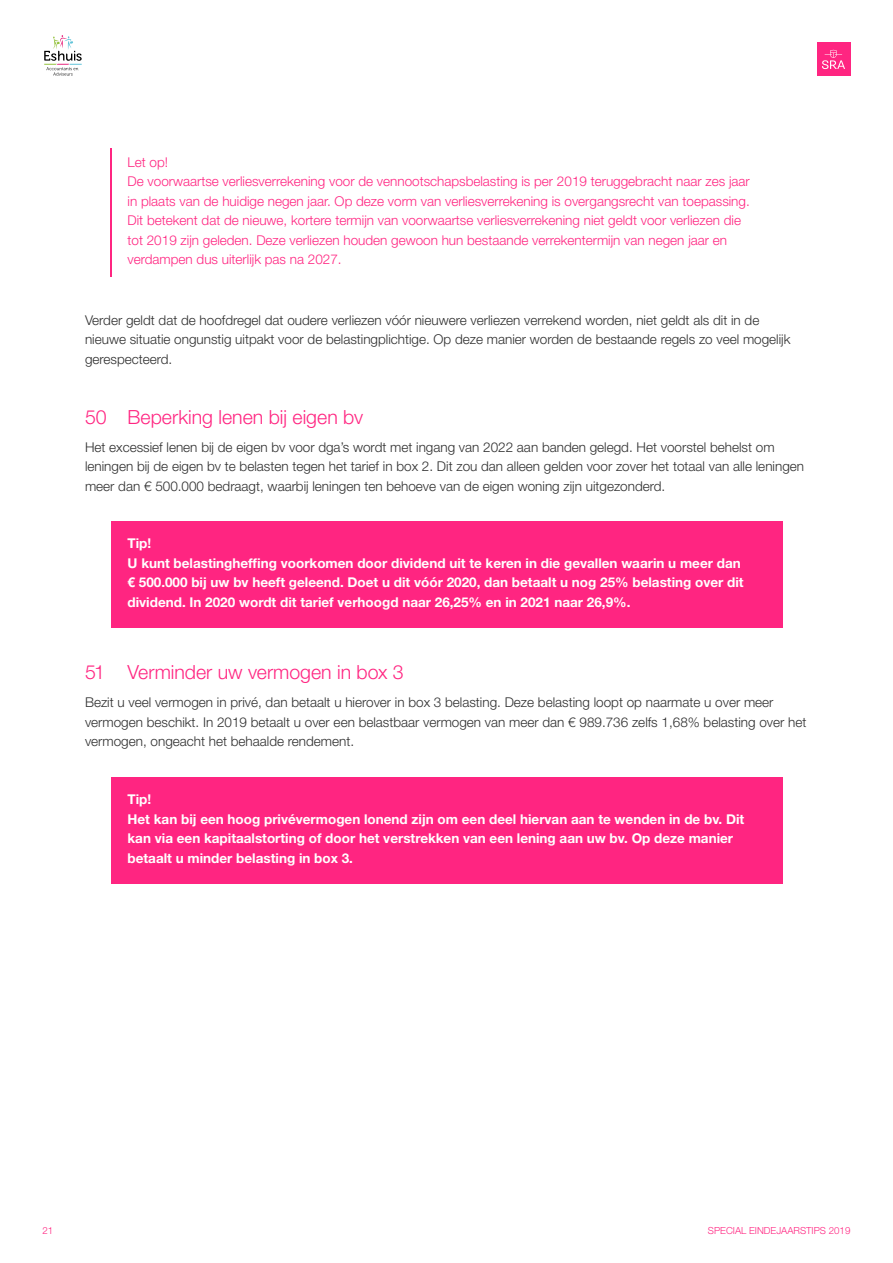
<style>
.page{position:relative;width:893px;height:1263px;background:#fff}
.page>*{position:absolute;margin:0;border:0;box-sizing:border-box;transform-origin:0 0}
.t1{font:300 19.5px "Helvetica Neue LT Std";color:#ff2581}
.t2{font:300 13.5px/19.5px "Helvetica Neue LT Std";color:#2f2f2f}
.t3{font:700 13.5px/19.5px "Helvetica Neue LT Std";color:#fff}
.t4{font:300 13.5px/19.5px "Helvetica Neue LT Std";color:#ff2581}
.t5{font:300 9.75px "Helvetica Neue LT Std";color:#ff2581}
</style>
<div class="page">
<div style="left:817px;top:43px;width:33px;height:33px;background:#ff2581"></div>
<svg style="left:822px;top:50px;width:23px;height:19px"></svg>
<svg style="left:44px;top:35px;width:38px;height:41px"></svg>
<hr style="left:111px;top:149px;width:1px;height:128px;background:#ff2581">
<div style="left:111px;top:522px;width:671px;height:106px;background:#ff2581"></div>
<div style="left:111px;top:777px;width:671px;height:106px;background:#ff2581"></div>
<p class="t4" style="left:128px;top:152px;width:624px">Let op!<br>De voorwaartse verliesverrekening voor de vennootschapsbelasting is per 2019 teruggebracht naar zes jaar in plaats van de huidige negen jaar. Op deze vorm van verliesverrekening is overgangsrecht van toepassing.<br>Dit betekent dat de nieuwe, kortere termijn van voorwaartse verliesverrekening niet geldt voor verliezen die tot 2019 zijn geleden. Deze verliezen houden gewoon hun bestaande verrekentermijn van negen jaar en verdampen dus uiterlijk pas na 2027.</p>
<p class="t2" style="left:85px;top:310px;width:707px">Verder geldt dat de hoofdregel dat oudere verliezen vóór nieuwere verliezen verrekend worden, niet geldt als dit in de nieuwe situatie ongunstig uitpakt voor de belastingplichtige. Op deze manier worden de bestaande regels zo veel mogelijk gerespecteerd.</p>
<h1 class="t1" style="left:85px;top:405px;width:280px">50 Beperking lenen bij eigen bv</h1>
<p class="t2" style="left:85px;top:437px;width:720px">Het excessief lenen bij de eigen bv voor dga’s wordt met ingang van 2022 aan banden gelegd. Het voorstel behelst om leningen bij de eigen bv te belasten tegen het tarief in box 2. Dit zou dan alleen gelden voor zover het totaal van alle leningen meer dan € 500.000 bedraagt, waarbij leningen ten behoeve van de eigen woning zijn uitgezonderd.</p>
<p class="t3" style="left:128px;top:533px;width:618px">Tip!<br>U kunt belastingheffing voorkomen door dividend uit te keren in die gevallen waarin u meer dan € 500.000 bij uw bv heeft geleend. Doet u dit vóór 2020, dan betaalt u nog 25% belasting over dit dividend. In 2020 wordt dit tarief verhoogd naar 26,25% en in 2021 naar 26,9%.</p>
<h1 class="t1" style="left:85px;top:660px;width:320px">51 Verminder uw vermogen in box 3</h1>
<p class="t2" style="left:85px;top:692px;width:723px">Bezit u veel vermogen in privé, dan betaalt u hierover in box 3 belasting. Deze belasting loopt op naarmate u over meer vermogen beschikt. In 2019 betaalt u over een belastbaar vermogen van meer dan € 989.736 zelfs 1,68% belasting over het vermogen, ongeacht het behaalde rendement.</p>
<p class="t3" style="left:128px;top:789px;width:618px">Tip!<br>Het kan bij een hoog privévermogen lonend zijn om een deel hiervan aan te wenden in de bv. Dit kan via een kapitaalstorting of door het verstrekken van een lening aan uw bv. Op deze manier betaalt u minder belasting in box 3.</p>
<p class="t5" style="left:43px;top:1224px;width:12px">21</p>
<p class="t5" style="left:708px;top:1224px;width:144px">SPECIAL EINDEJAARSTIPS 2019</p>
</div>
